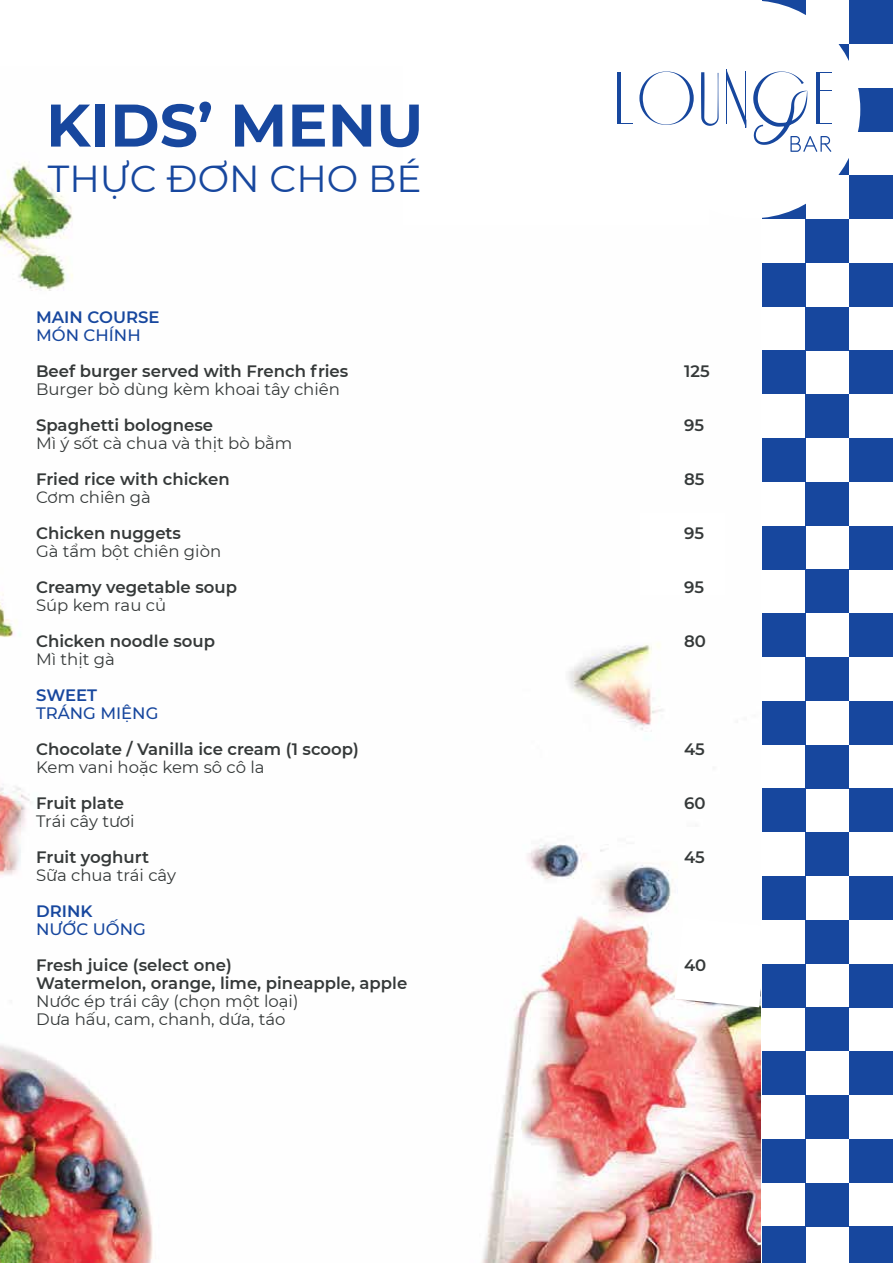
<style>
.page{position:relative;width:893px;height:1263px;background:#fff}
.page>*{position:absolute;margin:0;border:0;box-sizing:border-box;transform-origin:0 0}
.t1{font:700 60px "Montserrat";color:#17479e}
.t2{font:37.5px "Montserrat";color:#17479e}
.t3{font:600 16.5px "Montserrat";color:#353939}
.t4{font:16.5px/18px "Montserrat";color:#353939}
.t5{font:500 16.5px "Montserrat";color:#17479e}
.t6{font:600 16.5px "Montserrat";color:#17479e}
</style>
<div class="page">
<img style="left:0;top:161px;width:761px;height:1102px">
<div style="left:640px;top:513px;width:85px;height:81px;background:#fff"></div>
<svg style="left:675px;top:917px;width:86px;height:90px"></svg>
<div style="left:403px;top:64px;width:305px;height:161px;background:#fff"></div>
<div style="left:762px;top:0;width:43px;height:44px;background:#17479e"></div>
<div style="left:849px;top:0;width:44px;height:44px;background:#17479e"></div>
<div style="left:805px;top:44px;width:44px;height:44px;background:#17479e"></div>
<div style="left:849px;top:88px;width:44px;height:43px;background:#17479e"></div>
<svg style="left:838px;top:158px;width:11px;height:17px"></svg>
<svg style="left:762px;top:204px;width:43px;height:15px"></svg>
<div style="left:849px;top:175px;width:44px;height:44px;background:#17479e"></div>
<div style="left:805px;top:219px;width:44px;height:44px;background:#17479e"></div>
<div style="left:762px;top:263px;width:43px;height:44px;background:#17479e"></div>
<div style="left:849px;top:263px;width:44px;height:44px;background:#17479e"></div>
<div style="left:805px;top:307px;width:44px;height:43px;background:#17479e"></div>
<div style="left:762px;top:350px;width:43px;height:44px;background:#17479e"></div>
<div style="left:849px;top:350px;width:44px;height:44px;background:#17479e"></div>
<div style="left:805px;top:394px;width:44px;height:44px;background:#17479e"></div>
<div style="left:762px;top:438px;width:43px;height:44px;background:#17479e"></div>
<div style="left:849px;top:438px;width:44px;height:44px;background:#17479e"></div>
<div style="left:805px;top:482px;width:44px;height:44px;background:#17479e"></div>
<div style="left:762px;top:526px;width:43px;height:43px;background:#17479e"></div>
<div style="left:849px;top:526px;width:44px;height:43px;background:#17479e"></div>
<div style="left:805px;top:569px;width:44px;height:44px;background:#17479e"></div>
<div style="left:762px;top:613px;width:43px;height:44px;background:#17479e"></div>
<div style="left:849px;top:613px;width:44px;height:44px;background:#17479e"></div>
<div style="left:805px;top:657px;width:44px;height:44px;background:#17479e"></div>
<div style="left:762px;top:701px;width:43px;height:44px;background:#17479e"></div>
<div style="left:849px;top:701px;width:44px;height:44px;background:#17479e"></div>
<div style="left:805px;top:745px;width:44px;height:43px;background:#17479e"></div>
<div style="left:762px;top:788px;width:43px;height:44px;background:#17479e"></div>
<div style="left:849px;top:788px;width:44px;height:44px;background:#17479e"></div>
<div style="left:805px;top:832px;width:44px;height:44px;background:#17479e"></div>
<div style="left:762px;top:876px;width:43px;height:44px;background:#17479e"></div>
<div style="left:849px;top:876px;width:44px;height:44px;background:#17479e"></div>
<div style="left:805px;top:920px;width:44px;height:43px;background:#17479e"></div>
<div style="left:762px;top:963px;width:43px;height:44px;background:#17479e"></div>
<div style="left:849px;top:963px;width:44px;height:44px;background:#17479e"></div>
<div style="left:805px;top:1007px;width:44px;height:44px;background:#17479e"></div>
<div style="left:762px;top:1051px;width:43px;height:44px;background:#17479e"></div>
<div style="left:849px;top:1051px;width:44px;height:44px;background:#17479e"></div>
<div style="left:805px;top:1095px;width:44px;height:44px;background:#17479e"></div>
<div style="left:762px;top:1139px;width:43px;height:43px;background:#17479e"></div>
<div style="left:849px;top:1139px;width:44px;height:43px;background:#17479e"></div>
<div style="left:805px;top:1182px;width:44px;height:44px;background:#17479e"></div>
<div style="left:762px;top:1226px;width:43px;height:37px;background:#17479e"></div>
<div style="left:849px;top:1226px;width:44px;height:37px;background:#17479e"></div>
<div style="left:642px;top:0;width:218px;height:218px;background:#fff;border-radius:50%"></div>
<hr style="left:617px;top:72px;width:3px;height:52px;background:#17479e">
<svg style="left:727px;top:71px;width:19px;height:55px"></svg>
<svg style="left:620px;top:123px;width:12px;height:1px"></svg>
<hr style="left:726px;top:69px;width:1px;height:55px;background:#17479e">
<hr style="left:745px;top:72px;width:1px;height:56px;background:#17479e">
<svg style="left:639px;top:71px;width:55px;height:54px"></svg>
<svg style="left:701px;top:72px;width:18px;height:54px"></svg>
<svg style="left:753px;top:71px;width:79px;height:81px"></svg>
<h1 class="t1" style="left:46px;top:82px;width:379px">KIDS’ MENU</h1>
<h2 class="t2" style="left:48px;top:152px;width:375px">THỰC ĐƠN CHO BÉ</h2>
<p class="t6" style="left:36px;top:305px;width:125px">MAIN COURSE</p>
<p class="t5" style="left:36px;top:323px;width:106px">MÓN CHÍNH</p>
<p class="t3" style="left:36px;top:359px;width:314px">Beef burger served with French fries</p>
<p class="t3" style="left:684px;top:359px;width:27px">125</p>
<p class="t4" style="left:36px;top:379px;width:305px">Burger bò dùng kèm khoai tây chiên</p>
<p class="t3" style="left:36px;top:413px;width:179px">Spaghetti bolognese</p>
<p class="t3" style="left:684px;top:413px;width:21px">95</p>
<p class="t4" style="left:36px;top:433px;width:258px">Mì ý sốt cà chua và thịt bò bằm</p>
<p class="t3" style="left:36px;top:467px;width:195px">Fried rice with chicken</p>
<p class="t3" style="left:684px;top:467px;width:22px">85</p>
<p class="t4" style="left:36px;top:487px;width:116px">Cơm chiên gà</p>
<p class="t3" style="left:36px;top:521px;width:147px">Chicken nuggets</p>
<p class="t3" style="left:684px;top:521px;width:21px">95</p>
<p class="t4" style="left:36px;top:541px;width:187px">Gà tẩm bột chiên giòn</p>
<p class="t3" style="left:36px;top:575px;width:202px">Creamy vegetable soup</p>
<p class="t3" style="left:684px;top:575px;width:21px">95</p>
<p class="t4" style="left:36px;top:595px;width:132px">Súp kem rau củ</p>
<p class="t3" style="left:36px;top:629px;width:181px">Chicken noodle soup</p>
<p class="t3" style="left:684px;top:629px;width:23px">80</p>
<p class="t4" style="left:36px;top:649px;width:80px">Mì thịt gà</p>
<p class="t6" style="left:36px;top:683px;width:63px">SWEET</p>
<p class="t5" style="left:36px;top:701px;width:124px">TRÁNG MIỆNG</p>
<p class="t3" style="left:36px;top:737px;width:324px">Chocolate / Vanilla ice cream (1 scoop)</p>
<p class="t3" style="left:684px;top:737px;width:22px">45</p>
<p class="t4" style="left:36px;top:757px;width:230px">Kem vani hoặc kem sô cô la</p>
<p class="t3" style="left:36px;top:791px;width:89px">Fruit plate</p>
<p class="t3" style="left:684px;top:791px;width:23px">60</p>
<p class="t4" style="left:36px;top:811px;width:100px">Trái cây tươi</p>
<p class="t3" style="left:36px;top:845px;width:114px">Fruit yoghurt</p>
<p class="t3" style="left:684px;top:845px;width:22px">45</p>
<p class="t4" style="left:36px;top:865px;width:142px">Sữa chua trái cây</p>
<p class="t6" style="left:36px;top:899px;width:58px">DRINK</p>
<p class="t5" style="left:36px;top:917px;width:111px">NƯỚC UỐNG</p>
<p class="t3" style="left:36px;top:953px;width:197px">Fresh juice (select one)</p>
<p class="t3" style="left:684px;top:953px;width:24px">40</p>
<p class="t3" style="left:36px;top:971px;width:373px">Watermelon, orange, lime, pineapple, apple</p>
<p class="t4" style="left:36px;top:991px;width:264px">Nước ép trái cây (chọn một loại)<br>Dưa hấu, cam, chanh, dứa, táo</p>
</div>
